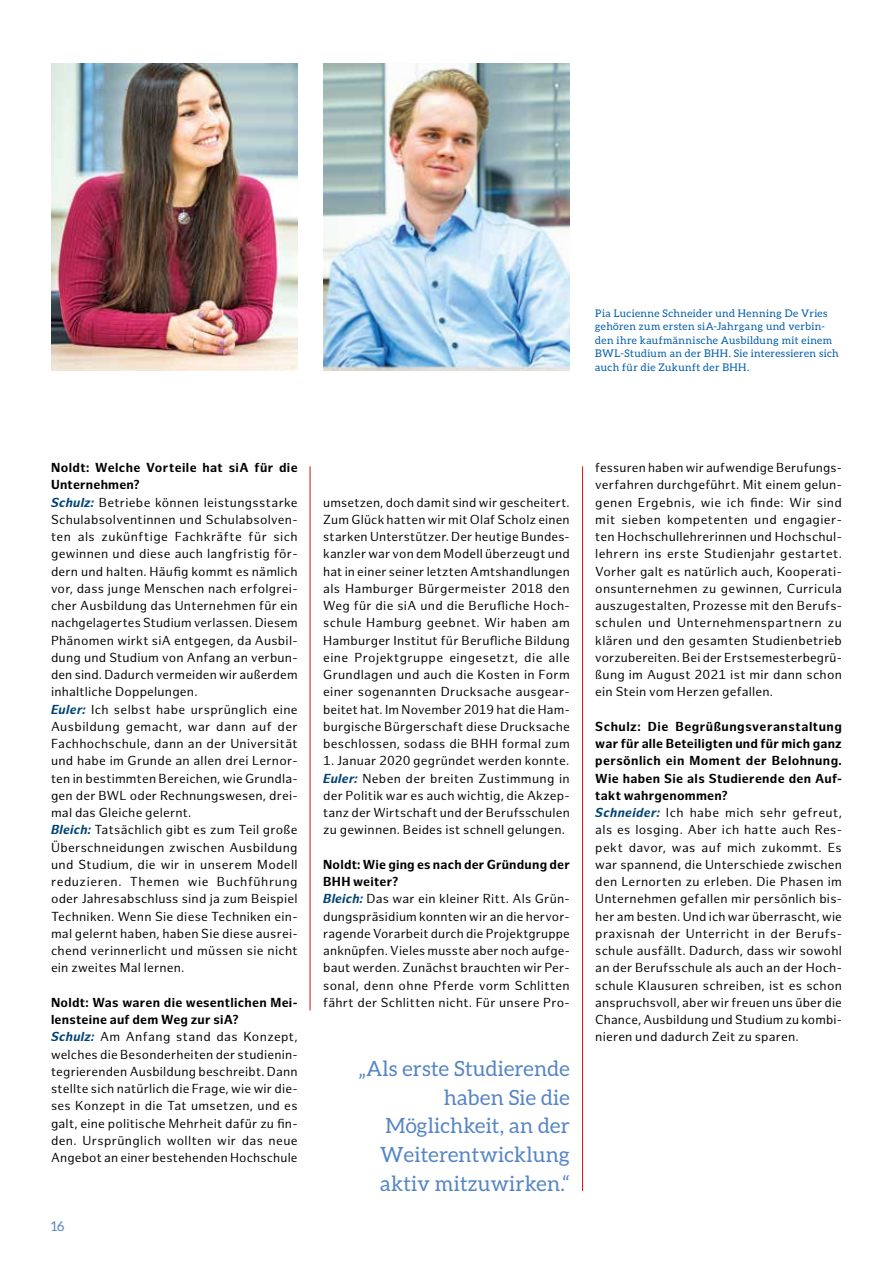
<style>
.page{position:relative;width:893px;height:1263px;background:#fff}
.page>*{position:absolute;margin:0;border:0;box-sizing:border-box;transform-origin:0 0}
.Zitat{font:21px "Aleo";letter-spacing:.01em;color:#5585c4}
.t1{font:13.5px "Aleo";color:#5585c4}
.Fließtext_8_5{font:12.75px/17.2px "Hamburg Sans";letter-spacing:.015em;color:#000;text-align:justify}
.Fließtext_8_5-2{font:700 12.75px/17.2px "Hamburg Sans";letter-spacing:.02em;color:#000}
.Bildunterschrift{font:10.5px/13.5px "Aleo";letter-spacing:.04em;color:#005ca9}
.s1{font-weight:700;font-style:italic;color:#004375}
</style>
<div class="page">
<hr style="left:582px;top:466px;width:1px;height:725px;background:#cd1316">
<hr style="left:310px;top:466px;width:1px;height:544px;background:#cd1316">
<img style="left:323px;top:64px;width:247px;height:307px">
<img style="left:51px;top:64px;width:247px;height:307px">
<p class="Bildunterschrift" style="left:595px;top:306px;width:245px">Pia Lucienne Schneider und Henning De Vries gehören zum ersten siA-Jahrgang und verbin&shy;den ihre kaufmännische Ausbildung mit einem BWL-Studium an der BHH. Sie interessieren sich auch für die Zukunft der BHH.</p>
<p class="Fließtext_8_5-2" style="left:51px;top:459px;width:248px">Noldt: Welche Vorteile hat siA für die<br>Unternehmen?</p>
<p class="Fließtext_8_5" style="left:51px;top:494px;width:248px"><span class="s1">Schulz:</span> Betriebe können leistungsstarke Schulabsolventinnen und Schulabsolven&shy;ten als zukünftige Fachkräfte für sich gewinnen und diese auch langfristig för&shy;dern und halten. Häufig kommt es nämlich vor, dass junge Menschen nach erfolgrei&shy;cher Ausbildung das Unternehmen für ein nachgelagertes Studium verlassen. Diesem Phänomen wirkt siA entgegen, da Ausbil&shy;dung und Studium von Anfang an verbun&shy;den sind. Dadurch vermeiden wir außerdem inhaltliche Doppelungen.</p>
<p class="Fließtext_8_5" style="left:51px;top:701px;width:248px"><span class="s1">Euler:</span> Ich selbst habe ursprünglich eine Ausbildung gemacht, war dann auf der Fachhochschule, dann an der Universität und habe im Grunde an allen drei Lernor&shy;ten in bestimmten Bereichen, wie Grundla&shy;gen der BWL oder Rechnungswesen, drei&shy;mal das Gleiche gelernt.</p>
<p class="Fließtext_8_5" style="left:51px;top:822px;width:248px"><span class="s1">Bleich:</span> Tatsächlich gibt es zum Teil große Überschneidungen zwischen Ausbildung und Studium, die wir in unserem Modell reduzieren. Themen wie Buchführung oder Jahresabschluss sind ja zum Beispiel Techniken. Wenn Sie diese Techniken ein&shy;mal gelernt haben, haben Sie diese ausrei&shy;chend verinnerlicht und müssen sie nicht ein zweites Mal lernen.</p>
<p class="Fließtext_8_5-2" style="left:51px;top:994px;width:248px">Noldt: Was waren die wesentlichen Mei&shy;lensteine auf dem Weg zur siA?</p>
<p class="Fließtext_8_5" style="left:51px;top:1029px;width:248px"><span class="s1">Schulz:</span> Am Anfang stand das Konzept, welches die Besonderheiten der studienin&shy;tegrierenden Ausbildung beschreibt. Dann stellte sich natürlich die Frage, wie wir die&shy;ses Konzept in die Tat umsetzen, und es galt, eine politische Mehrheit dafür zu fin&shy;den. Ursprünglich wollten wir das neue Angebot an einer bestehenden Hochschule</p>
<p class="t1" style="left:51px;top:1219px;width:15px">16</p>
<p class="Fließtext_8_5" style="left:323px;top:494px;width:248px">umsetzen, doch damit sind wir gescheitert.<br>Zum Glück hatten wir mit Olaf Scholz einen starken Unterstützer. Der heutige Bundes&shy;kanzler war von dem Modell überzeugt und hat in einer seiner letzten Amtshandlungen als Hamburger Bürgermeister 2018 den Weg für die siA und die Berufliche Hoch&shy;schule Hamburg geebnet. Wir haben am Hamburger Institut für Berufliche Bildung eine Projektgruppe eingesetzt, die alle Grundlagen und auch die Kosten in Form einer sogenannten Drucksache ausgear&shy;beitet hat. Im November 2019 hat die Ham&shy;burgische Bürgerschaft diese Drucksache beschlossen, sodass die BHH formal zum</p>
<p class="Fließtext_8_5" style="left:323px;top:753px;width:248px">1. Januar 2020 gegründet werden konnte.</p>
<p class="Fließtext_8_5" style="left:323px;top:770px;width:248px"><span class="s1">Euler:</span> Neben der breiten Zustimmung in der Politik war es auch wichtig, die Akzep&shy;tanz der Wirtschaft und der Berufsschulen zu gewinnen. Beides ist schnell gelungen.</p>
<p class="Fließtext_8_5-2" style="left:323px;top:856px;width:248px">Noldt: Wie ging es nach der Gründung der<br>BHH weiter?</p>
<p class="Fließtext_8_5" style="left:323px;top:891px;width:248px"><span class="s1">Bleich:</span> Das war ein kleiner Ritt. Als Grün&shy;dungspräsidium konnten wir an die hervor&shy;ragende Vorarbeit durch die Projektgruppe anknüpfen. Vieles musste aber noch aufge&shy;baut werden. Zunächst brauchten wir Per&shy;sonal, denn ohne Pferde vorm Schlitten fährt der Schlitten nicht. Für unsere Pro-</p>
<p class="Zitat" style="left:359px;top:1056px;width:213px">„Als erste Studierende</p>
<p class="Zitat" style="left:444px;top:1085px;width:128px">haben Sie die</p>
<p class="Zitat" style="left:385px;top:1114px;width:186px">Möglichkeit, an der</p>
<p class="Zitat" style="left:380px;top:1143px;width:191px">Weiterentwicklung</p>
<p class="Zitat" style="left:380px;top:1171px;width:191px">aktiv mitzuwirken.“</p>
<p class="Fließtext_8_5" style="left:595px;top:459px;width:248px">fessuren haben wir aufwendige Berufungs&shy;verfahren durchgeführt. Mit einem gelun&shy;genen Ergebnis, wie ich finde: Wir sind mit sieben kompetenten und engagier&shy;ten Hochschullehrerinnen und Hochschul&shy;lehrern ins erste Studienjahr gestartet.<br>Vorher galt es natürlich auch, Kooperati&shy;onsunternehmen zu gewinnen, Curricula auszugestalten, Prozesse mit den Berufs&shy;schulen und Unternehmenspartnern zu klären und den gesamten Studienbetrieb vorzubereiten. Bei der Erstsemesterbegrü&shy;ßung im August 2021 ist mir dann schon ein Stein vom Herzen gefallen.</p>
<p class="Fließtext_8_5-2" style="left:595px;top:718px;width:248px;text-align:justify">Schulz: Die Begrüßungsveranstaltung war für alle Beteiligten und für mich ganz persönlich ein Moment der Belohnung.<br>Wie haben Sie als Studierende den Auf&shy;takt wahrgenommen?</p>
<p class="Fließtext_8_5" style="left:595px;top:804px;width:248px"><span class="s1">Schneider:</span> Ich habe mich sehr gefreut, als es losging. Aber ich hatte auch Res&shy;pekt davor, was auf mich zukommt. Es war spannend, die Unterschiede zwischen den Lernorten zu erleben. Die Phasen im Unternehmen gefallen mir persönlich bis&shy;her am besten. Und ich war überrascht, wie praxisnah der Unterricht in der Berufs&shy;schule ausfällt. Dadurch, dass wir sowohl an der Berufsschule als auch an der Hoch&shy;schule Klausuren schreiben, ist es schon anspruchsvoll, aber wir freuen uns über die Chance, Ausbildung und Studium zu kombi&shy;nieren und dadurch Zeit zu sparen.</p>
</div>
